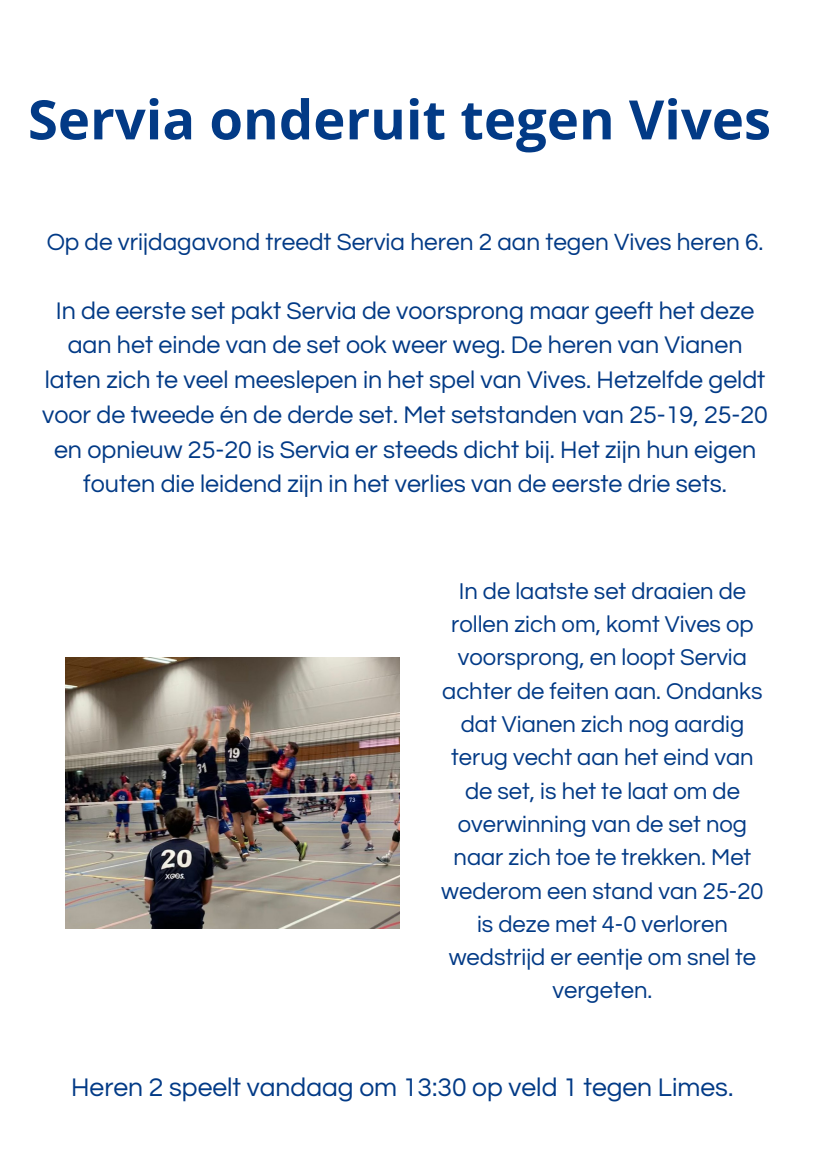
<style>
.page{position:relative;width:823px;height:1163px;background:#fff}
.page>*{position:absolute;margin:0;border:0;box-sizing:border-box;transform-origin:0 0}
.t1{font:700 54.38px "Open Sans";color:#023a86}
.t2{font:26.5px "Questrial";color:#023a86}
.t3{font:25px/34.7px "Questrial";color:#023a86;text-align:center}
.t4{font:24.38px "Questrial";color:#023a86}
.t5{font:23.75px/33.3px "Questrial";color:#023a86;text-align:center}
</style>
<div class="page">
<img style="left:65px;top:658px;width:334px;height:270px">
<p class="t1" style="left:28px;top:81px;width:744px">Servia onderuit tegen Vives</p>
<p class="t4" style="left:47px;top:230px;width:718px">Op de vrijdagavond treedt Servia heren 2 aan tegen Vives heren 6.</p>
<p class="t3" style="left:42px;top:294px;width:727px">In de eerste set pakt Servia de voorsprong maar geeft het deze aan het einde van de set ook weer weg. De heren van Vianen laten zich te veel meeslepen in het spel van Vives. Hetzelfde geldt voor de tweede én de derde set. Met setstanden van 25-19, 25-20 en opnieuw 25-20 is Servia er steeds dicht bij. Het zijn hun eigen fouten die leidend zijn in het verlies van de eerste drie sets.</p>
<p class="t5" style="left:441px;top:575px;width:323px">In de laatste set draaien de rollen zich om, komt Vives op voorsprong, en loopt Servia achter de feiten aan. Ondanks dat Vianen zich nog aardig terug vecht aan het eind van de set, is het te laat om de overwinning van de set nog naar zich toe te trekken. Met wederom een stand van 25-20 is deze met 4-0 verloren wedstrijd er eentje om snel te vergeten.</p>
<p class="t2" style="left:71px;top:1074px;width:663px">Heren 2 speelt vandaag om 13:30 op veld 1 tegen Limes.</p>
</div>
